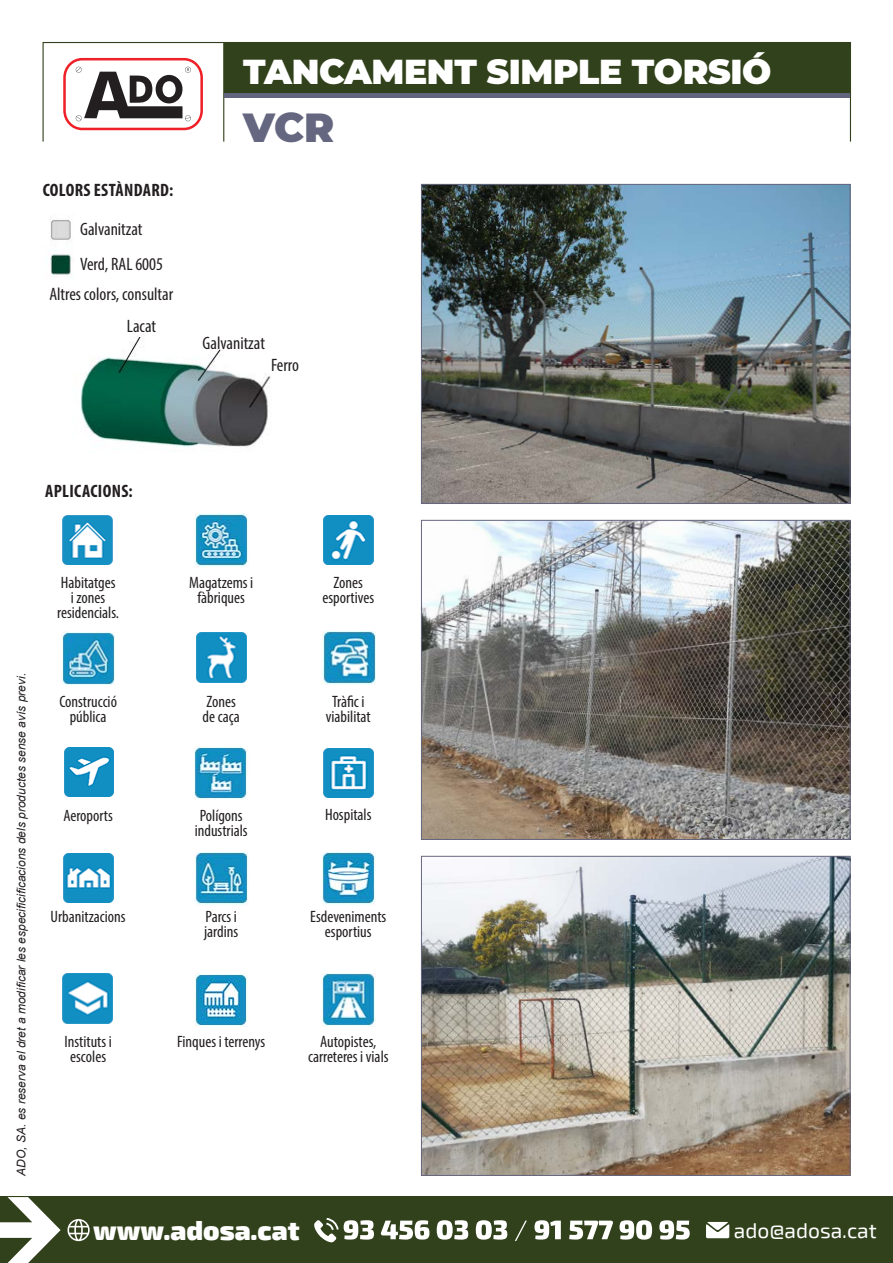
<style>
.page{position:relative;width:893px;height:1263px;background:#fff}
.page>*{position:absolute;margin:0;border:0;box-sizing:border-box;transform-origin:0 0}
.t1{font:900 40.5px "Montserrat";color:#64677f}
.t2{font:900 34.5px "Montserrat";letter-spacing:-.01em;color:#fff}
.t3{font:900 27px "Exo 2";color:#fff}
.t4{font:21px "Exo 2";color:#fff}
.t5{font:condensed 18px "Myriad Pro";color:#231f20}
.t6{font:700 condensed 18px "Myriad Pro";letter-spacing:.02em;color:#231f20}
.t7{font:condensed 16.5px/15px "Myriad Pro";color:#231f20;text-align:center}
.t8{font:italic 12px "Arial";color:#231f20}
</style>
<div class="page">
<div style="left:43px;top:42px;width:808px;height:100px;border:1px solid #31411b"></div>
<hr style="left:223px;top:43px;width:1px;height:99px;background:#31411b">
<div style="left:224px;top:43px;width:626px;height:53px;background:#31411b"></div>
<hr style="left:224px;top:93px;width:626px;height:4px;background:#61647c">
<svg style="left:63px;top:58px;width:140px;height:72px"></svg>
<div style="left:0;top:1196px;width:893px;height:67px;background:#31411b"></div>
<svg style="left:0;top:1197px;width:61px;height:66px"></svg>
<svg style="left:67px;top:1219px;width:23px;height:22px"></svg>
<svg style="left:314px;top:1218px;width:376px;height:24px"></svg>
<svg style="left:706px;top:1222px;width:23px;height:16px"></svg>
<img style="left:423px;top:858px;width:425px;height:316px">
<div style="left:421px;top:856px;width:429px;height:320px;border:1px solid #666680"></div>
<img style="left:423px;top:186px;width:425px;height:316px">
<div style="left:421px;top:184px;width:429px;height:320px;border:1px solid #666680"></div>
<img style="left:423px;top:522px;width:425px;height:316px">
<div style="left:421px;top:520px;width:429px;height:320px;border:1px solid #666680"></div>
<img style="left:50px;top:219px;width:221px;height:228px">
<img style="left:62px;top:515px;width:51px;height:50px">
<img style="left:62px;top:631px;width:53px;height:54px">
<img style="left:64px;top:747px;width:50px;height:50px">
<img style="left:63px;top:853px;width:51px;height:50px">
<img style="left:62px;top:973px;width:51px;height:51px">
<img style="left:194px;top:514px;width:54px;height:53px">
<img style="left:196px;top:632px;width:51px;height:51px">
<img style="left:194px;top:746px;width:54px;height:53px">
<img style="left:194px;top:852px;width:54px;height:53px">
<img style="left:195px;top:973px;width:53px;height:53px">
<img style="left:323px;top:515px;width:51px;height:50px">
<img style="left:321px;top:631px;width:54px;height:54px">
<img style="left:323px;top:748px;width:51px;height:50px">
<img style="left:322px;top:852px;width:53px;height:53px">
<img style="left:322px;top:973px;width:53px;height:53px">
<p class="t6" style="left:43px;top:179px;width:132px">COLORS ESTÀNDARD:</p>
<p class="t5" style="left:80px;top:218px;width:64px">Galvanitzat</p>
<p class="t5" style="left:80px;top:253px;width:84px">Verd, RAL 6005</p>
<p class="t5" style="left:49px;top:283px;width:125px">Altres colors, consultar</p>
<p class="t5" style="left:127px;top:315px;width:31px">Lacat</p>
<p class="t2" style="left:243px;top:45px;width:530px">TANCAMENT SIMPLE TORSIÓ</p>
<p class="t1" style="left:243px;top:98px;width:93px">VCR</p>
<p class="t5" style="left:203px;top:332px;width:64px">Galvanitzat</p>
<p class="t5" style="left:271px;top:354px;width:29px">Ferro</p>
<p class="t6" style="left:45px;top:479px;width:89px">APLICACIONS:</p>
<p class="t8" style="left:14px;top:1176px;width:504px;rotate:-90deg">ADO, SA. es reserva el dret a modificar les especificificacions dels productes sense avís previ.</p>
<p class="t7" style="left:57px;top:575px;width:63px">Habitatges i zones residencials.</p>
<p class="t7" style="left:189px;top:575px;width:66px">Magatzems i fàbriques</p>
<p class="t7" style="left:322px;top:575px;width:53px">Zones esportives</p>
<p class="t7" style="left:59px;top:693px;width:59px">Construcció pública</p>
<p class="t7" style="left:203px;top:693px;width:39px;text-align:left">Zones de caça</p>
<p class="t7" style="left:326px;top:693px;width:46px">Tràfic i viabilitat</p>
<p class="t7" style="left:63px;top:808px;width:51px">Aeroports</p>
<p class="t7" style="left:195px;top:808px;width:54px;text-align:left">Polígons industrials</p>
<p class="t7" style="left:325px;top:807px;width:48px">Hospitals</p>
<p class="t7" style="left:51px;top:909px;width:77px">Urbanitzacions</p>
<p class="t7" style="left:204px;top:909px;width:36px;text-align:left">Parcs i jardins</p>
<p class="t7" style="left:310px;top:909px;width:78px">Esdeveniments esportius</p>
<p class="t7" style="left:64px;top:1033px;width:49px">Instituts i</p>
<p class="t7" style="left:70px;top:1048px;width:37px">escoles</p>
<p class="t7" style="left:177px;top:1033px;width:90px">Finques i terrenys</p>
<p class="t7" style="left:308px;top:1033px;width:82px">Autopistes, carreteres i vials</p>
<h3 class="t3" style="left:93px;top:1213px;width:208px">www.adosa.cat</h3>
<p class="t4" style="left:734px;top:1218px;width:144px">ado@adosa.cat</p>
</div>
